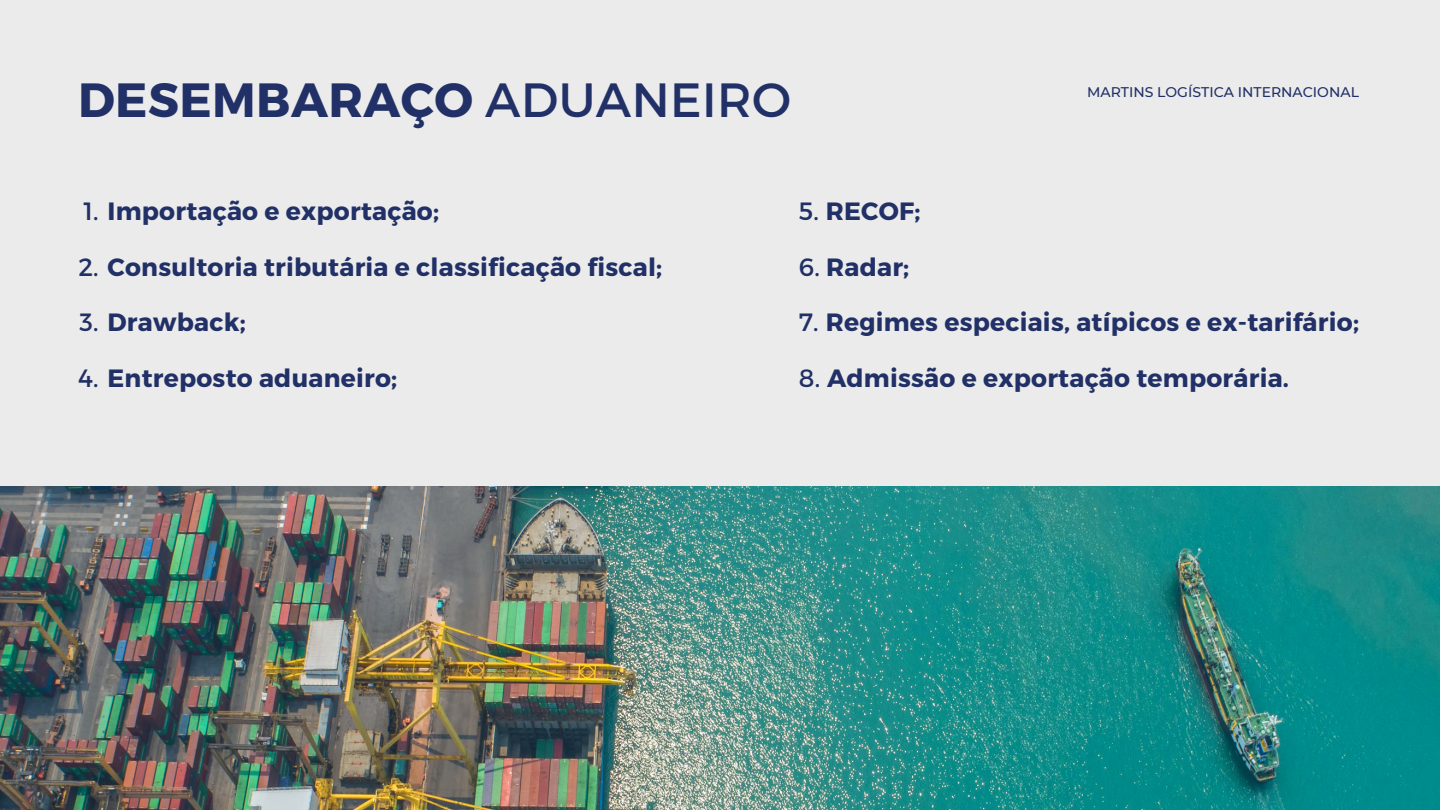
<style>
.page{position:relative;width:1440px;height:810px;background:#fff}
.page>*{position:absolute;margin:0;border:0;box-sizing:border-box;transform-origin:0 0}
.t1{font:700 48px "Montserrat";letter-spacing:.01em;color:#213066}
.t2{font:700 25px "Montserrat";letter-spacing:.01em;color:#213066}
.t3{font:500 14px "Montserrat";color:#213066}
.s1{font-weight:400}
</style>
<div class="page">
<div style="left:0;top:0;width:1440px;height:487px;background:#ebebeb"></div>
<img style="left:0;top:487px;width:1440px;height:323px">
<p class="t1" style="left:78px;top:69px;width:715px">DESEMBARAÇO <span class="s1">ADUANEIRO</span></p>
<p class="t3" style="left:1087px;top:83px;width:273px">MARTINS LOGÍSTICA INTERNACIONAL</p>
<p class="t2" style="left:83px;top:195px;width:357px"><span class="s1">1.</span> Importação e exportação;</p>
<p class="t2" style="left:78px;top:251px;width:585px"><span class="s1">2.</span> Consultoria tributária e classificação fiscal;</p>
<p class="t2" style="left:80px;top:306px;width:168px"><span class="s1">3.</span> Drawback;</p>
<p class="t2" style="left:78px;top:362px;width:321px"><span class="s1">4.</span> Entreposto aduaneiro;</p>
<p class="t2" style="left:799px;top:195px;width:123px"><span class="s1">5.</span> RECOF;</p>
<p class="t2" style="left:799px;top:251px;width:112px"><span class="s1">6.</span> Radar;</p>
<p class="t2" style="left:799px;top:306px;width:562px"><span class="s1">7.</span> Regimes especiais, atípicos e ex-tarifário;</p>
<p class="t2" style="left:799px;top:362px;width:492px"><span class="s1">8.</span> Admissão e exportação temporária.</p>
</div>
